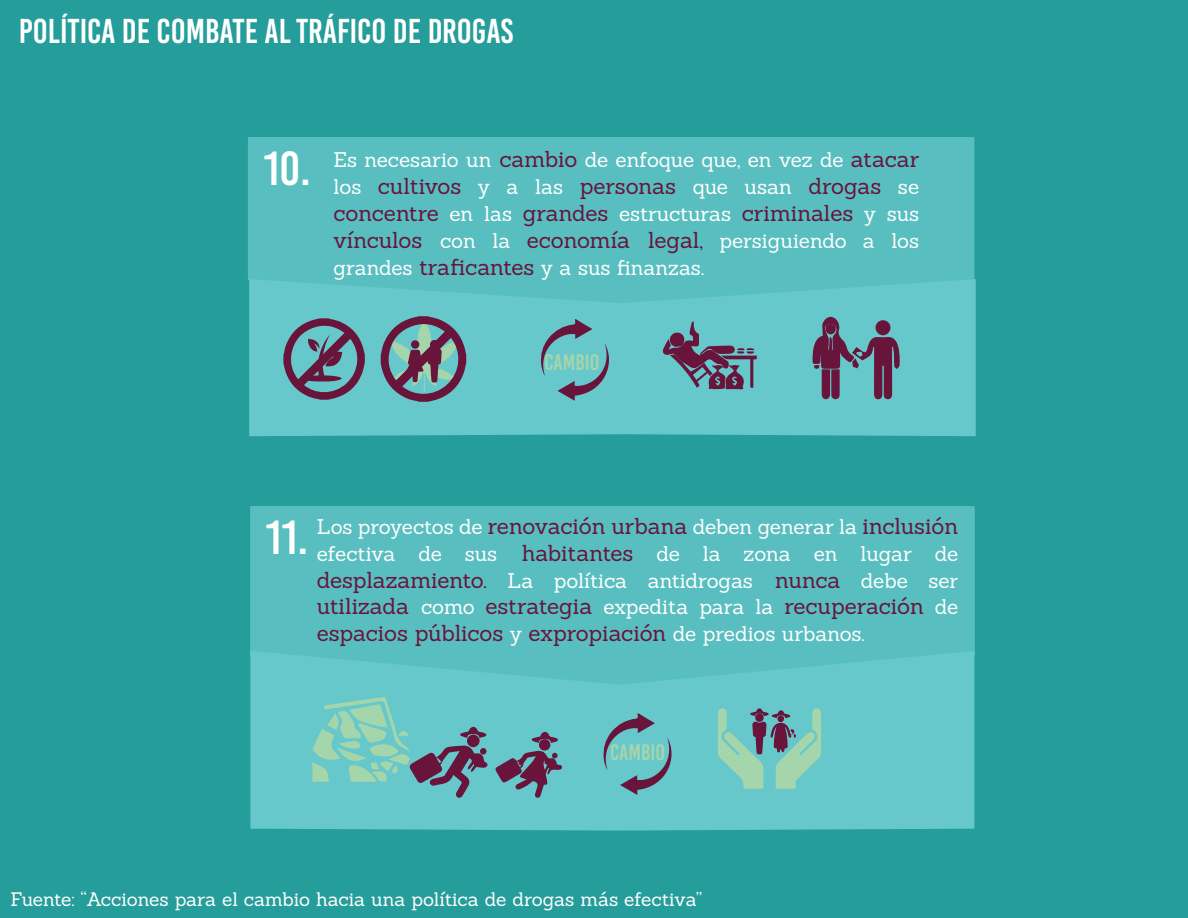
<style>
.page{position:relative;width:1188px;height:918px;background:#259d9a}
.page>*{position:absolute;margin:0;border:0;box-sizing:border-box;transform-origin:0 0}
.t1{font:47.85px "Bebas Kai";color:#fff}
.t2{font:34.5px "Bebas Kai";color:#fff}
.t3{font:22.5px/26.8px "Sanchez";letter-spacing:-.005em;color:#68143b;text-align:justify}
.t4{font:22.5px "Bebas Kai";color:#a5d5ab}
.t5{font:20.7px/26.8px "Sanchez";letter-spacing:-.005em;color:#fff;text-align:justify}
.t6{font:19.05px "Sanchez";letter-spacing:-.005em;color:#fff}
.s1{font-size:22.5px;color:#68143b}
.s2{font-size:20.7px;color:#fff}
</style>
<div class="page">
<div style="left:249px;top:279px;width:727px;height:157px;background:#66c8cb"></div>
<svg style="left:248px;top:137px;width:726px;height:188px;background:#59bfc1"></svg>
<div style="left:250px;top:704px;width:724px;height:127px;background:#66c8cb"></div>
<svg style="left:250px;top:506px;width:725px;height:198px;background:#5abfc1"></svg>
<svg style="left:536px;top:319px;width:80px;height:82px;background:#66acb4"></svg>
<svg style="left:599px;top:713px;width:80px;height:82px;background:#66acb4"></svg>
<svg style="left:283px;top:318px;width:82px;height:82px;background:#667e90"></svg>
<svg style="left:662px;top:321px;width:95px;height:68px;background:#668696"></svg>
<svg style="left:812px;top:317px;width:88px;height:83px;background:#66768a"></svg>
<svg style="left:718px;top:708px;width:103px;height:81px;background:#7eb9ae"></svg>
<div style="left:539px;top:739px;width:11px;height:12px;background:#68143b;border-radius:50%"></div>
<svg style="left:495px;top:750px;width:67px;height:48px;background:#667b8d"></svg>
<svg style="left:532px;top:731px;width:26px;height:12px"></svg>
<svg style="left:381px;top:316px;width:85px;height:86px;background:#6f7e8a"></svg>
<svg style="left:312px;top:697px;width:176px;height:101px;background:#73b6b4"></svg>
<h2 class="t2" style="left:19px;top:12px;width:496px">POLÍTICA DE COMBATE AL TRÁFICO DE DROGAS</h2>
<h1 class="t1" style="left:263px;top:143px;width:49px">10.</h1>
<p class="t5" style="left:334px;top:146px;width:587px">Es necesario un <span class="s1">cambio</span> de enfoque que, en vez de <span class="s1">atacar</span></p>
<p class="t3" style="left:334px;top:172px;width:587px"><span class="s2">los</span> cultivos <span class="s2">y a las</span> personas <span class="s2">que usan</span> drogas <span class="s2">se </span>concentre <span class="s2">en las</span> grandes <span class="s2">estructuras</span> criminales <span class="s2">y sus </span>vínculos <span class="s2">con la</span> economía legal, <span class="s2">persiguiendo a los</span></p>
<p class="t5" style="left:334px;top:254px;width:372px">grandes <span class="s1">traficantes</span> y a sus finanzas.</p>
<p class="t4" style="left:545px;top:350px;width:57px">CAMBIO</p>
<h1 class="t1" style="left:265px;top:512px;width:45px">11.</h1>
<p class="t5" style="left:317px;top:513px;width:643px">Los proyectos de <span class="s1">renovación urbana</span> deben generar la <span class="s1">inclusión </span>efectiva de sus <span class="s1">habitantes</span> de la zona en lugar de <span class="s1">desplazamiento.</span> La política antidrogas <span class="s1">nunca</span> debe ser</p>
<p class="t3" style="left:317px;top:593px;width:643px">utilizada <span class="s2">como</span> estrategia <span class="s2">expedita para la</span> recuperación <span class="s2">de </span>espacios públicos <span class="s2">y</span> expropiación <span class="s2">de predios urbanos.</span></p>
<p class="t4" style="left:610px;top:741px;width:57px">CAMBIO</p>
<p class="t6" style="left:11px;top:886px;width:693px">Fuente: “Acciones para el cambio hacia una política de drogas más efectiva”</p>
</div>
